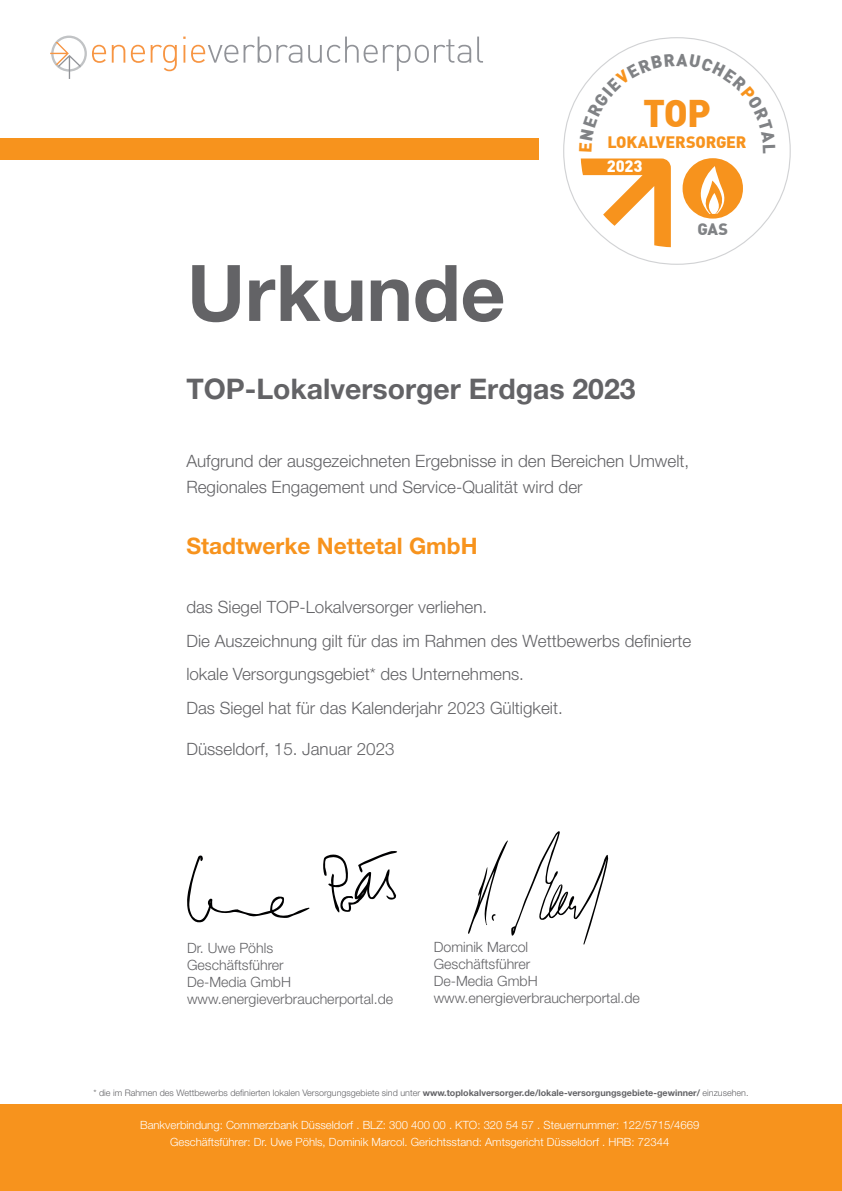
<style>
.page{position:relative;width:842px;height:1191px;background:#fff}
.page>*{position:absolute;margin:0;border:0;box-sizing:border-box;transform-origin:0 0}
.t1{font:700 78.1px "Helvetica Neue LT Std";color:#636366}
.t2{font:900 37.7px "DIN";color:#f7931d}
.t3{font:700 28.4px "Helvetica Neue LT Std";color:#636366}
.t4{font:700 22.7px "Helvetica Neue LT Std";color:#f7931d}
.t5{font:300 17px/33.7px "Helvetica Neue LT Std";color:#636366}
.t6{font:900 16.2px "DIN";letter-spacing:-.01em;color:#f7931d}
.t7{font:900 16.2px "DIN";color:#fff}
.t8{font:900 16.2px "DIN";color:#808285}
.t9{font:300 14.2px "Helvetica Neue LT Std";color:#636366}
.t10{font:300 11.3px/17px "Helvetica Neue LT Std";color:#fff;text-align:center}
.t11{font:300 9px "Helvetica Neue LT Std";color:#636366}
.s1{font-weight:700}
</style>
<div class="page">
<div style="left:0;top:138px;width:539px;height:21px;background:#f7931d"></div>
<div style="left:51px;top:36px;width:36px;height:36px;border:2px solid #c1c3c5;border-radius:50%"></div>
<svg style="left:50px;top:42px;width:30px;height:37px"></svg>
<svg style="left:92px;top:45px;width:14px;height:18px"></svg>
<svg style="left:112px;top:45px;width:13px;height:18px"></svg>
<svg style="left:131px;top:45px;width:14px;height:18px"></svg>
<svg style="left:151px;top:45px;width:26px;height:26px"></svg>
<svg style="left:183px;top:45px;width:2px;height:18px"></svg>
<svg style="left:191px;top:45px;width:47px;height:18px"></svg>
<svg style="left:244px;top:37px;width:58px;height:26px"></svg>
<svg style="left:308px;top:37px;width:163px;height:34px"></svg>
<svg style="left:477px;top:37px;width:6px;height:26px"></svg>
<svg style="left:563px;top:37px;width:228px;height:228px"></svg>
<div style="left:0;top:1104px;width:842px;height:87px;background:#f7931d"></div>
<svg style="left:468px;top:831px;width:140px;height:113px"></svg>
<svg style="left:187px;top:851px;width:210px;height:71px"></svg>
<svg style="left:579px;top:53px;width:196px;height:194px"></svg>
<p class="t2" style="left:643px;top:88px;width:69px">TOP</p>
<p class="t6" style="left:607px;top:132px;width:141px">LOKALVERSORGER</p>
<p class="t1" style="left:187px;top:245px;width:320px">Urkunde</p>
<p class="t7" style="left:607px;top:156px;width:37px">2023</p>
<p class="t8" style="left:697px;top:218px;width:32px">GAS</p>
<p class="t3" style="left:186px;top:371px;width:451px">TOP-Lokalversorger Erdgas 2023</p>
<p class="t5" style="left:186px;top:448px;width:504px;line-height:25.6px">Aufgrund der ausgezeichneten Ergebnisse in den Bereichen Umwelt,<br>Regionales Engagement und Service-Qualität wird der</p>
<p class="t4" style="left:186px;top:532px;width:293px">Stadtwerke Nettetal GmbH</p>
<p class="t5" style="left:186px;top:589px;width:506px">das Siegel TOP-Lokalversorger verliehen.<br>Die Auszeichnung gilt für das im Rahmen des Wettbewerbs definierte lokale Versorgungsgebiet* des Unternehmens.<br>Das Siegel hat für das Kalenderjahr 2023 Gültigkeit.</p>
<p class="t5" style="left:186px;top:731px;width:210px">Düsseldorf, 15. Januar 2023</p>
<p class="t9" style="left:187px;top:939px;width:88px">Dr. Uwe Pöhls</p>
<p class="t9" style="left:187px;top:956px;width:98px">Geschäftsführer</p>
<p class="t9" style="left:187px;top:973px;width:105px">De-Media GmbH</p>
<p class="t9" style="left:187px;top:990px;width:208px">www.energieverbraucherportal.de</p>
<p class="t9" style="left:434px;top:938px;width:96px">Dominik Marcol</p>
<p class="t9" style="left:434px;top:955px;width:98px">Geschäftsführer</p>
<p class="t9" style="left:434px;top:972px;width:105px">De-Media GmbH</p>
<p class="t9" style="left:434px;top:989px;width:208px">www.energieverbraucherportal.de</p>
<p class="t11" style="left:93px;top:1087px;width:657px">* die im Rahmen des Wettbewerbs definierten lokalen Versorgungsgebiete sind unter <span class="s1">www.toplokalversorger.de/lokale-versorgungsgebiete-gewinner/</span> einzusehen.</p>
<p class="t10" style="left:140px;top:1116px;width:561px">Bankverbindung: Commerzbank Düsseldorf . BLZ: 300 400 00 . KTO: 320 54 57 . Steuernummer: 122/5715/4669<br>Geschäftsführer: Dr. Uwe Pöhls, Dominik Marcol. Gerichtsstand: Amtsgericht Düsseldorf . HRB: 72344</p>
</div>
